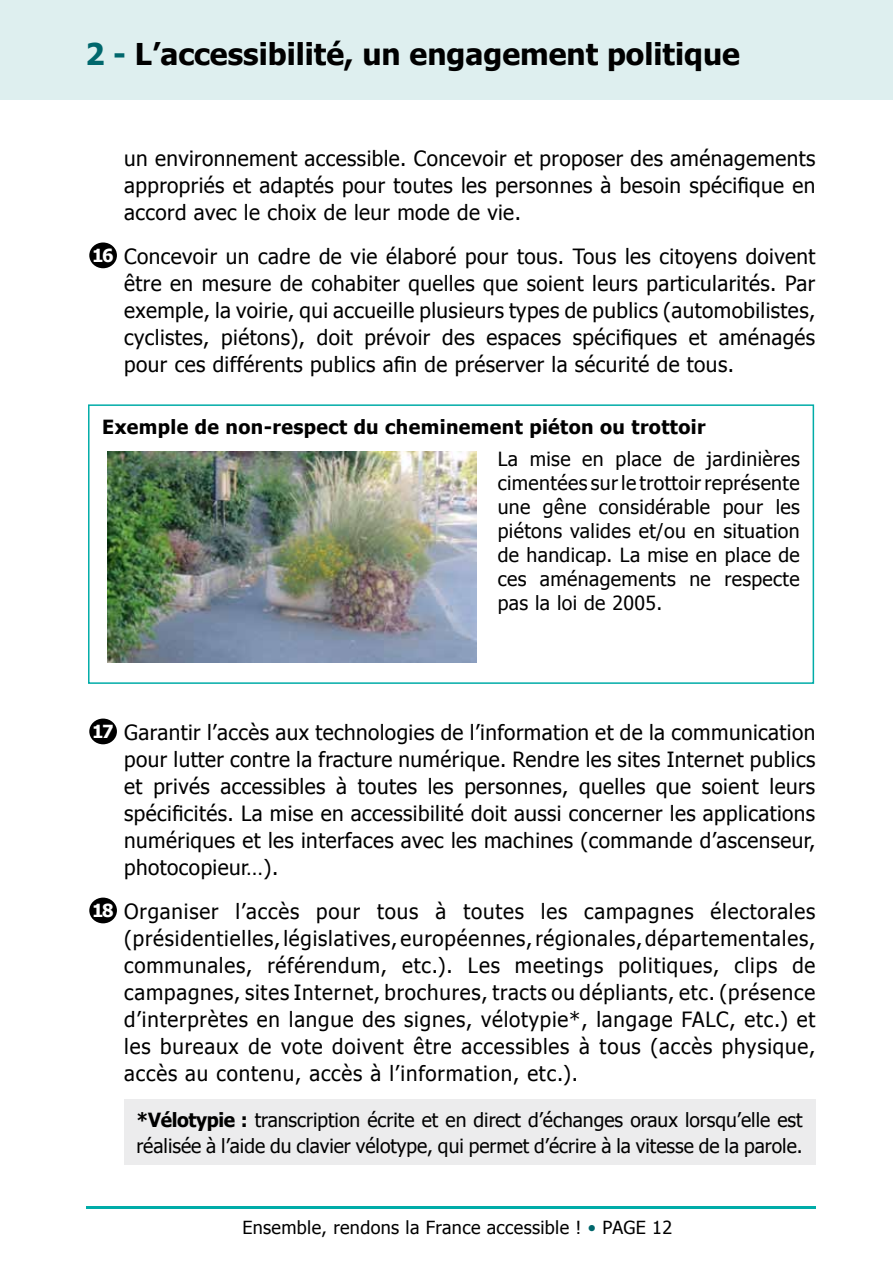
<style>
.page{position:relative;width:893px;height:1263px;background:#fff}
.page>*{position:absolute;margin:0;border:0;box-sizing:border-box;transform-origin:0 0}
.t1{font:700 30px "Tahoma";color:#000}
.t2{font:21px/27px "Tahoma";letter-spacing:.02em;color:#000;text-align:justify}
.t3{font:19.5px/24px "Tahoma";color:#000;text-align:justify}
.t4{font:700 19.5px "Tahoma";letter-spacing:.02em;color:#000}
.t5{font:18px "Tahoma";letter-spacing:.02em;color:#000}
.s1{color:#00676c}
.s2{font-weight:700;font-size:18px;color:#fff}
.s3{font-weight:700}
</style>
<div class="page">
<div style="left:89px;top:242px;width:28px;height:26px;background:#000;border-radius:50%"></div>
<div style="left:89px;top:718px;width:28px;height:26px;background:#000;border-radius:50%"></div>
<div style="left:89px;top:897px;width:28px;height:26px;background:#000;border-radius:50%"></div>
<hr style="left:86px;top:1206px;width:729px;height:3px;background:#00aca8">
<div style="left:0;top:0;width:893px;height:99px;background:#deefef"></div>
<div style="left:88px;top:404px;width:726px;height:280px;border:2px solid #00aca8"></div>
<img style="left:108px;top:451px;width:368px;height:211px">
<div style="left:124px;top:1099px;width:691px;height:66px;background:#ececed"></div>
<h1 class="t1" style="left:85px;top:34px;width:656px"><span class="s1">2 -</span> L’accessibilité, un engagement politique</h1>
<p class="t2" style="left:124px;top:144px;width:693px">un environnement accessible. Concevoir et proposer des aménagements appropriés et adaptés pour toutes les personnes à besoin spécifique en accord avec le choix de leur mode de vie.</p>
<p class="t2" style="left:124px;top:242px;width:693px;text-indent:-32px"><span class="s2">16</span> Concevoir un cadre de vie élaboré pour tous. Tous les citoyens doivent être en mesure de cohabiter quelles que soient leurs particularités. Par exemple, la voirie, qui accueille plusieurs types de publics (automobilistes, cyclistes, piétons), doit prévoir des espaces spécifiques et aménagés pour ces différents publics afin de préserver la sécurité de tous.</p>
<p class="t4" style="left:102px;top:413px;width:605px">Exemple de non-respect du cheminement piéton ou trottoir</p>
<p class="t3" style="left:498px;top:446px;width:304px">La mise en place de jardinières cimentées sur le trottoir représente une gêne considérable pour les piétons valides et/ou en situation de handicap. La mise en place de ces aménagements ne respecte pas la loi de 2005.</p>
<p class="t2" style="left:124px;top:718px;width:693px;text-indent:-32px"><span class="s2">17</span> Garantir l’accès aux technologies de l’information et de la communication pour lutter contre la fracture numérique. Rendre les sites Internet publics et privés accessibles à toutes les personnes, quelles que soient leurs spécificités. La mise en accessibilité doit aussi concerner les applications numériques et les interfaces avec les machines (commande d’ascenseur, photocopieur…).</p>
<p class="t2" style="left:124px;top:897px;width:693px;text-indent:-32px"><span class="s2">18</span> Organiser l’accès pour tous à toutes les campagnes électorales (présidentielles, législatives, européennes, régionales, départementales, communales, référendum, etc.). Les meetings politiques, clips de campagnes, sites Internet, brochures, tracts ou dépliants, etc. (présence d’interprètes en langue des signes, vélotypie*, langage FALC, etc.) et les bureaux de vote doivent être accessibles à tous (accès physique, accès au contenu, accès à l’information, etc.).</p>
<p class="t3" style="left:136px;top:1106px;width:668px;line-height:25.5px"><span class="s3">*Vélotypie :</span> transcription écrite et en direct d’échanges oraux lorsqu’elle est réalisée à l’aide du clavier vélotype, qui permet d’écrire à la vitesse de la parole.</p>
<p class="t5" style="left:242px;top:1215px;width:431px">Ensemble, rendons la France accessible ! <span class="s1">•</span> PAGE 12</p>
</div>
